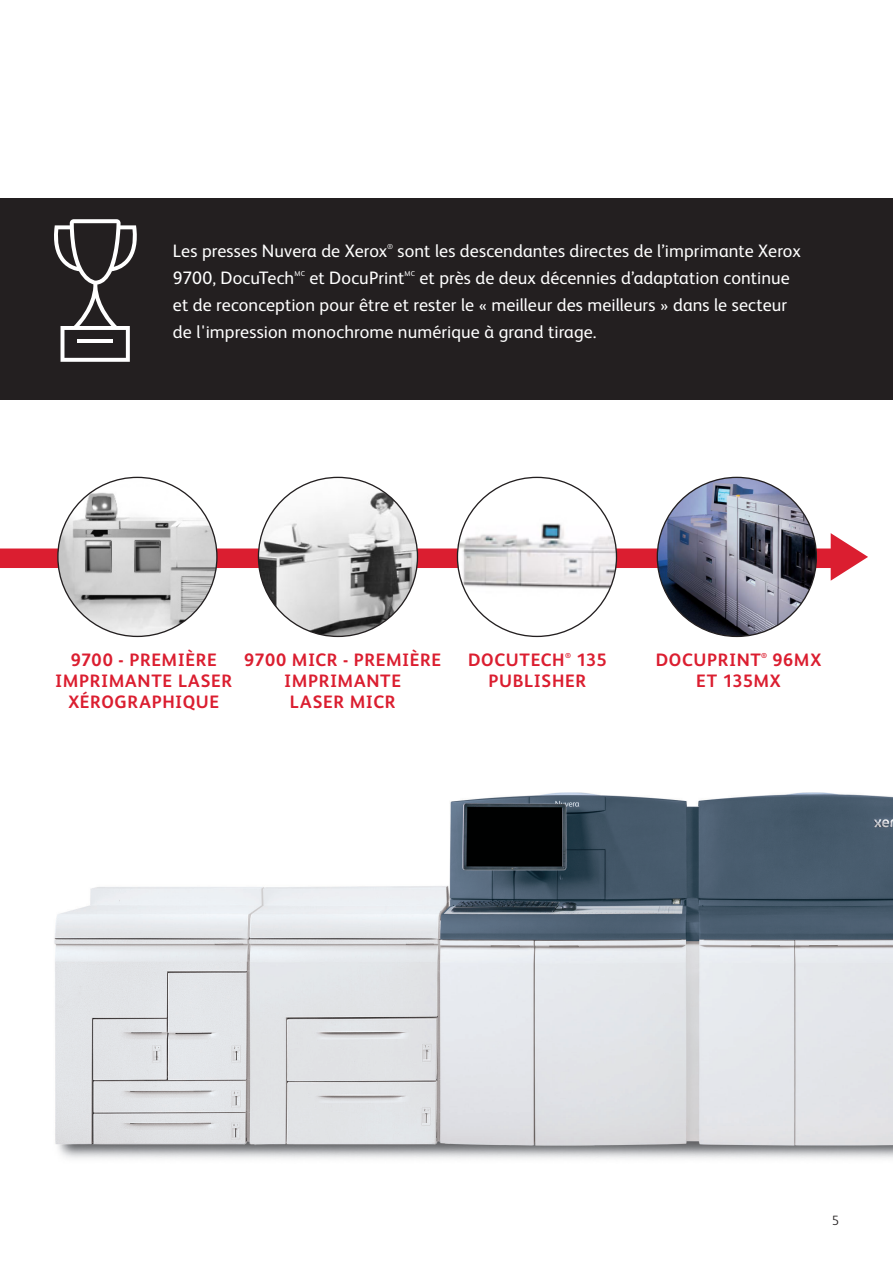
<style>
.page{position:relative;width:893px;height:1263px;background:#fff}
.page>*{position:absolute;margin:0;border:0;box-sizing:border-box;transform-origin:0 0}
.Body_Text___Bullets{font:18px/27px "Xerox Sans";letter-spacing:.005em;color:#fff}
.Body_Text___Bullets-2{font:700 18px/21px "Xerox Sans";letter-spacing:.035em;color:#db1e30;text-align:center}
.t1{font:300 13.5px "Xerox Sans";color:#231f20}
.Body_Text___Bullets-3{font:7.2px "Xerox Sans";color:#fff}
.Body_Text___Bullets-4{font:700 7.2px "Xerox Sans";color:#db1e30}
</style>
<div class="page">
<img style="left:54px;top:792px;width:839px;height:367px">
<div style="left:0;top:548px;width:835px;height:20px;background:#db1e30"></div>
<svg style="left:831px;top:533px;width:37px;height:48px"></svg>
<div style="left:0;top:198px;width:893px;height:201px;background:#231f20"></div>
<img style="left:58px;top:477px;width:159px;height:159px;border-radius:80px">
<img style="left:258px;top:477px;width:159px;height:159px;border-radius:80px">
<img style="left:457px;top:477px;width:159px;height:159px;border-radius:80px">
<img style="left:657px;top:477px;width:159px;height:159px;border-radius:80px">
<svg style="left:54px;top:219px;width:83px;height:143px"></svg>
<hr style="left:78px;top:339px;width:35px;height:4px;background:#fff">
<p class="Body_Text___Bullets" style="left:173px;top:237px;width:216px">Les presses Nuvera de Xerox</p>
<p class="Body_Text___Bullets-3" style="left:387px;top:242px;width:7px">®</p>
<p class="Body_Text___Bullets" style="left:398px;top:237px;width:405px">sont les descendantes directes de l’imprimante Xerox</p>
<p class="Body_Text___Bullets" style="left:173px;top:264px;width:123px">9700, DocuTech</p>
<p class="Body_Text___Bullets-3" style="left:294px;top:269px;width:12px">MC</p>
<p class="Body_Text___Bullets" style="left:309px;top:264px;width:97px">et DocuPrint</p>
<p class="Body_Text___Bullets-3" style="left:405px;top:269px;width:12px">MC</p>
<p class="Body_Text___Bullets" style="left:173px;top:264px;width:618px;text-indent:246px">et près de deux décennies d’adaptation continue et de reconception pour être et rester le « meilleur des meilleurs » dans le secteur de l'impression monochrome numérique à grand tirage.</p>
<p class="Body_Text___Bullets-2" style="left:55px;top:649px;width:178px">9700 - PREMIÈRE<br>IMPRIMANTE LASER<br>XÉROGRAPHIQUE</p>
<p class="Body_Text___Bullets-2" style="left:244px;top:649px;width:198px">9700 MICR - PREMIÈRE<br>IMPRIMANTE<br>LASER MICR</p>
<p class="Body_Text___Bullets-2" style="left:468px;top:649px;width:98px">DOCUTECH</p>
<p class="Body_Text___Bullets-4" style="left:565px;top:651px;width:7px">®</p>
<p class="Body_Text___Bullets-2" style="left:489px;top:649px;width:120px;text-align:left;text-indent:88px">135<br>PUBLISHER</p>
<p class="Body_Text___Bullets-2" style="left:656px;top:649px;width:107px">DOCUPRINT</p>
<p class="Body_Text___Bullets-4" style="left:761px;top:651px;width:7px">®</p>
<p class="Body_Text___Bullets-2" style="left:696px;top:649px;width:127px;text-align:left;text-indent:76px">96MX<br>ET 135MX</p>
<p class="t1" style="left:832px;top:1212px;width:9px">5</p>
</div>
